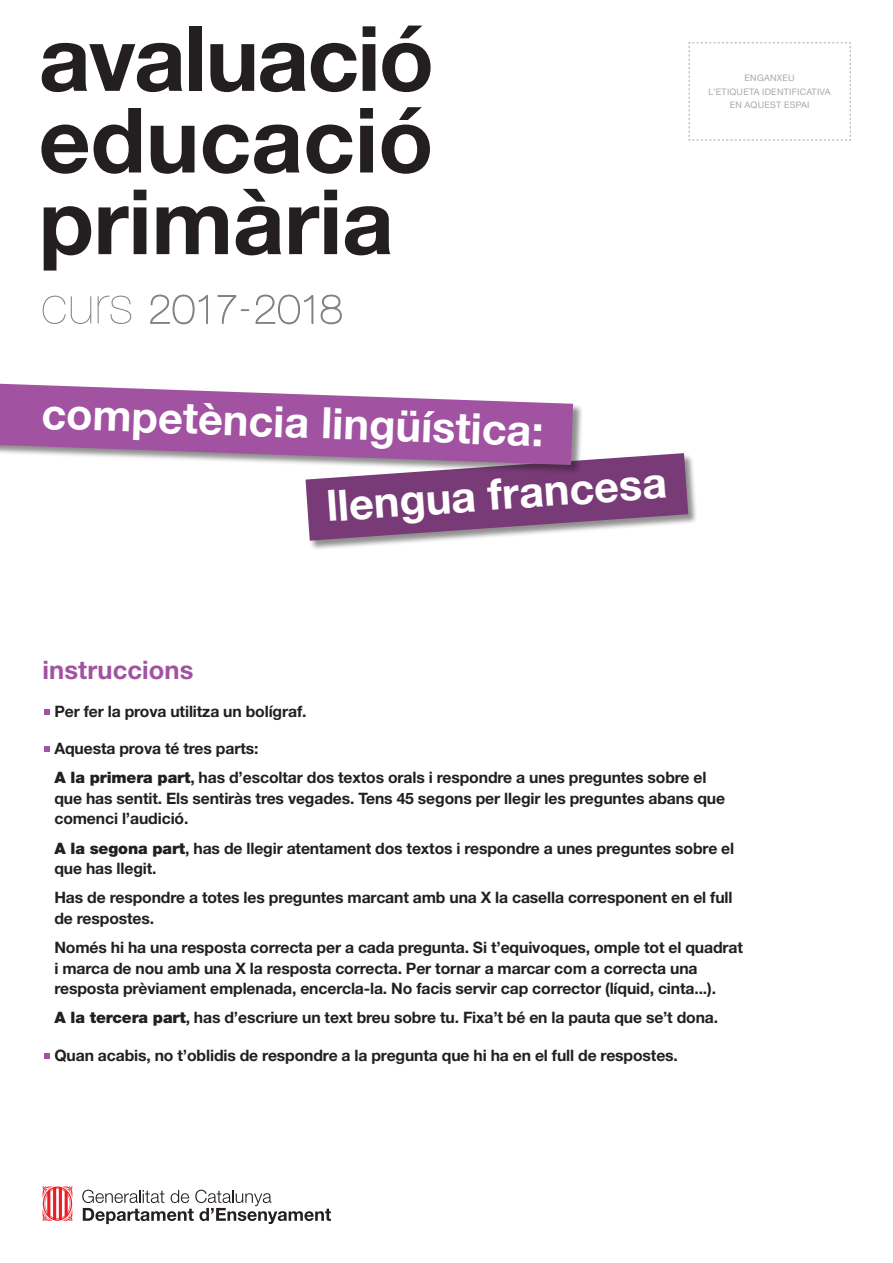
<style>
.page{position:relative;width:893px;height:1263px;background:#fff}
.page>*{position:absolute;margin:0;border:0;box-sizing:border-box;transform-origin:0 0}
.t1{font:700 90.3px/81.6px "Helvetica Neue";letter-spacing:-.005em;color:#231f20;text-align:justify}
.t2{font:700 43.2px "Helvetica Neue";color:#fff}
.t3{font:700 25.5px "Helvetica Neue";letter-spacing:.005em;color:#a153a1}
.t4{font:700 15.75px/20.2px "Helvetica Neue";letter-spacing:-.01em;color:#231f20}
.t5{font:9px/13.5px "Helvetica Neue";letter-spacing:.025em;color:#a8a9ad;text-align:center}
.s1{font-weight:900}
</style>
<div class="page">
<svg style="left:150px;top:295px;width:58px;height:29px"></svg>
<svg style="left:218px;top:295px;width:31px;height:28px"></svg>
<svg style="left:256px;top:295px;width:57px;height:29px"></svg>
<svg style="left:321px;top:295px;width:20px;height:29px"></svg>
<svg style="left:42px;top:1186px;width:31px;height:35px"></svg>
<svg style="left:82px;top:1190px;width:249px;height:34px"></svg>
<svg style="left:689px;top:42px;width:162px;height:99px"></svg>
<svg style="left:44px;top:709px;width:6px;height:5px"></svg>
<svg style="left:44px;top:746px;width:6px;height:5px"></svg>
<svg style="left:44px;top:1053px;width:6px;height:5px"></svg>
<div style="left:306px;top:453px;width:392px;height:97px;background:#231f20;opacity:.5"></div>
<svg style="left:305px;top:453px;width:383px;height:88px;background:#8d5b8c"></svg>
<div style="left:0;top:382px;width:583px;height:93px;background:#231f20;opacity:.5"></div>
<svg style="left:0;top:384px;width:573px;height:81px;fill:#a153a1"></svg>
<h1 class="t1" style="left:39px;top:16px;width:397px">avaluació educació primària</h1>
<p class="t5" style="left:709px;top:71px;width:124px">ENGANXEU<br>L’ETIQUETA IDENTIFICATIVA<br>EN AQUEST ESPAI</p>
<h2 class="t2" style="left:42px;top:386px;width:504px;rotate:2deg">competència lingüística:</h2>
<h2 class="t2" style="left:325px;top:479px;width:342px;rotate:-4deg">llengua francesa</h2>
<h3 class="t3" style="left:43px;top:654px;width:153px">instruccions</h3>
<p class="t4" style="left:54px;top:700px;width:254px">Per fer la prova utilitza un bolígraf.</p>
<p class="t4" style="left:54px;top:733px;width:654px;line-height:29.5px">Aquesta prova té tres parts:<br><span class="s1">A la primera part</span>, has d’escoltar dos textos orals i respondre a unes preguntes sobre el</p>
<p class="t4" style="left:54px;top:787px;width:672px">que has sentit. Els sentiràs tres vegades. Tens 45 segons per llegir les preguntes abans que comenci l’audició.</p>
<p class="t4" style="left:54px;top:837px;width:681px"><span class="s1">A la segona part</span>, has de llegir atentament dos textos i respondre a unes preguntes sobre el que has llegit.</p>
<p class="t4" style="left:54px;top:887px;width:680px">Has de respondre a totes les preguntes marcant amb una X la casella corresponent en el full de respostes.</p>
<p class="t4" style="left:54px;top:937px;width:690px">Només hi ha una resposta correcta per a cada pregunta. Si t’equivoques, omple tot el quadrat i marca de nou amb una X la resposta correcta. Per tornar a marcar com a correcta una resposta prèviament emplenada, encercla-la. No facis servir cap corrector (líquid, cinta...).</p>
<p class="t4" style="left:54px;top:1007px;width:665px"><span class="s1">A la tercera part</span>, has d’escriure un text breu sobre tu. Fixa’t bé en la pauta que se’t dona.</p>
<p class="t4" style="left:54px;top:1044px;width:625px">Quan acabis, no t’oblidis de respondre a la pregunta que hi ha en el full de respostes.</p>
</div>
